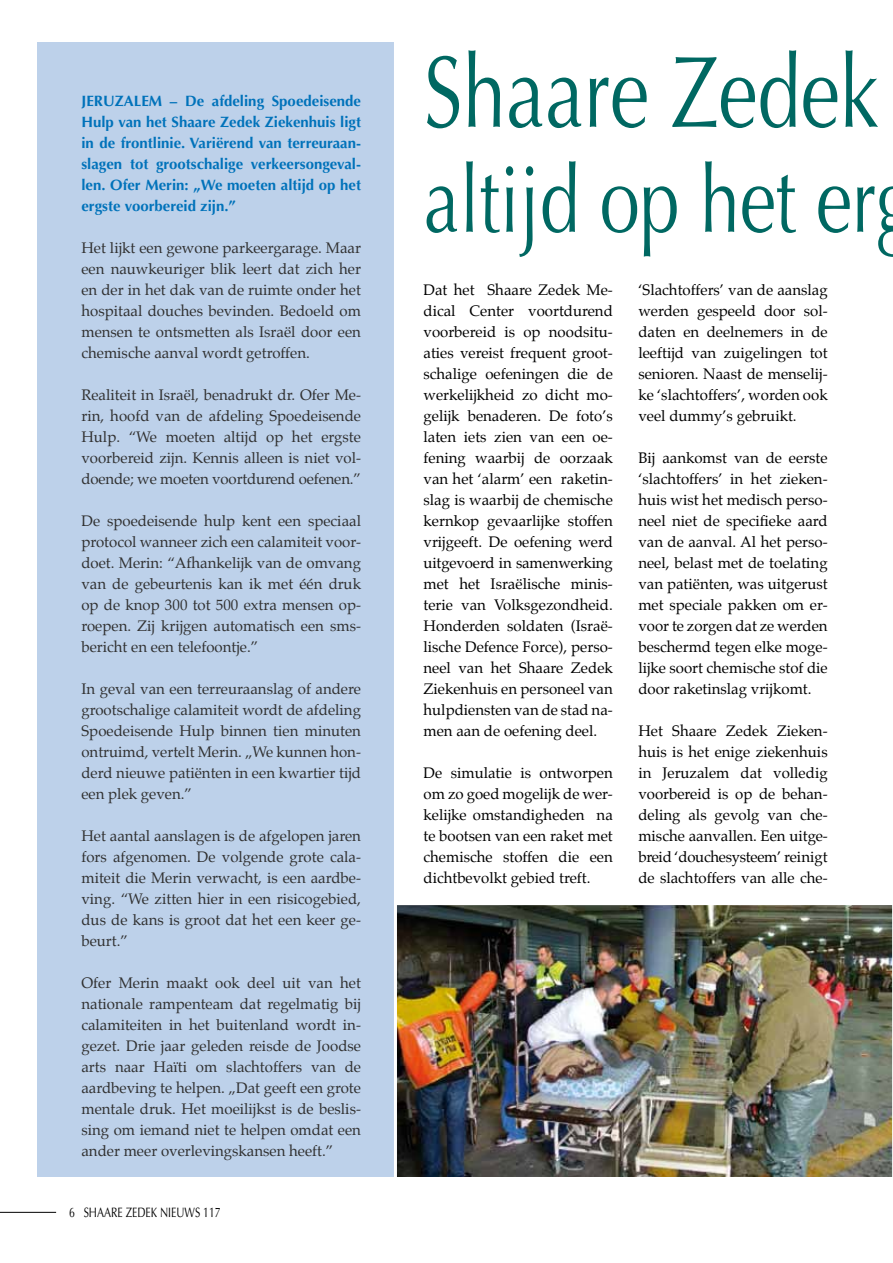
<style>
.page{position:relative;width:893px;height:1263px;background:#fff}
.page>*{position:absolute;margin:0;border:0;box-sizing:border-box;transform-origin:0 0}
.t1{font:101.4px "Optima";color:#006862;scale:.77 1}
.t2{font:93.6px "Optima";color:#006862;scale:.77 1}
.t3{font:15px/21px "Palatino";color:#000;text-align:justify}
.t4{font:15px/21px "Palatino";color:#303030;text-align:justify}
.t5{font:700 15px/21px "Optima";color:#0072ba;text-align:justify}
.t6{font:13.65px "Optima";color:#000;scale:.77 1}
</style>
<div class="page">
<hr style="left:0;top:1212px;width:56px;height:1px;background:#000">
<div style="left:37px;top:43px;width:358px;height:1134px;background:#bdd1ea"></div>
<img style="left:397px;top:905px;width:495px;height:272px">
<hr style="left:394px;top:30px;width:3px;height:1152px;background:#fff">
<p class="t5" style="left:81px;top:90px;width:281px">JERUZALEM – De afdeling Spoedeisende Hulp van het Shaare Zedek Ziekenhuis ligt in de frontlinie. Variërend van terreuraan&shy;slagen tot grootschalige verkeersongeval&shy;len. Ofer Merin: „We moeten altijd op het ergste voorbereid zijn.”</p>
<p class="t4" style="left:81px;top:237px;width:281px">Het lijkt een gewone parkeergarage. Maar een nauwkeuriger blik leert dat zich her en der in het dak van de ruimte onder het hospitaal douches bevinden. Bedoeld om mensen te ontsmetten als Israël door een chemische aanval wordt getroffen.</p>
<p class="t4" style="left:81px;top:384px;width:281px">Realiteit in Israël, benadrukt dr. Ofer Me&shy;rin, hoofd van de afdeling Spoedeisende Hulp. “We moeten altijd op het ergste voorbereid zijn. Kennis alleen is niet vol&shy;doende; we moeten voortdurend oefenen.”</p>
<p class="t4" style="left:81px;top:510px;width:281px">De spoedeisende hulp kent een speciaal protocol wanneer zich een calamiteit voor&shy;doet. Merin: “Afhankelijk van de omvang van de gebeurtenis kan ik met één druk op de knop 300 tot 500 extra mensen op&shy;roepen. Zij krijgen automatisch een sms&shy;bericht en een telefoontje.”</p>
<p class="t4" style="left:81px;top:678px;width:281px">In geval van een terreuraanslag of andere grootschalige calamiteit wordt de afdeling Spoedeisende Hulp binnen tien minuten ontruimd, vertelt Merin. „We kunnen hon&shy;derd nieuwe patiënten in een kwartier tijd een plek geven.”</p>
<p class="t4" style="left:81px;top:825px;width:281px">Het aantal aanslagen is de afgelopen jaren fors afgenomen. De volgende grote cala&shy;miteit die Merin verwacht, is een aardbe&shy;ving. “We zitten hier in een risicogebied, dus de kans is groot dat het een keer ge&shy;beurt.”</p>
<p class="t4" style="left:81px;top:972px;width:281px">Ofer Merin maakt ook deel uit van het nationale rampenteam dat regelmatig bij calamiteiten in het buitenland wordt in&shy;gezet. Drie jaar geleden reisde de Joodse arts naar Haïti om slachtoffers van de aardbeving te helpen. „Dat geeft een grote mentale druk. Het moeilijkst is de beslis&shy;sing om iemand niet te helpen omdat een ander meer overlevingskansen heeft.”</p>
<p class="t6" style="left:69px;top:1205px;width:199px">6 SHAARE ZEDEK NIEUWS 117</p>
<h1 class="t1" style="left:424px;top:33px;width:592px">Shaare Zedek</h1>
<h2 class="t2" style="left:424px;top:146px;width:589px">altijd op het er</h2>
<p class="t3" style="left:424px;top:279px;width:191px">Dat het Shaare Zedek Me&shy;dical Center voortdurend voorbereid is op noodsitu&shy;aties vereist frequent groot&shy;schalige oefeningen die de werkelijkheid zo dicht mo&shy;gelijk benaderen. De foto’s laten iets zien van een oe&shy;fening waarbij de oorzaak van het ‘alarm’ een raketin&shy;slag is waarbij de chemische kernkop gevaarlijke stoffen vrijgeeft. De oefening werd uitgevoerd in samenwerking met het Israëlische minis&shy;terie van Volksgezondheid.<br>Honderden soldaten (Israë&shy;lische Defence Force), perso&shy;neel van het Shaare Zedek Ziekenhuis en personeel van hulpdiensten van de stad na&shy;men aan de oefening deel.</p>
<p class="t3" style="left:424px;top:762px;width:191px">De simulatie is ontworpen om zo goed mogelijk de wer&shy;kelijke omstandigheden na te bootsen van een raket met chemische stoffen die een dichtbevolkt gebied treft.</p>
<p class="t3" style="left:638px;top:279px;width:191px">‘Slachtoffers’ van de aanslag werden gespeeld door sol&shy;daten en deelnemers in de leeftijd van zuigelingen tot senioren. Naast de menselij&shy;ke ‘slachtoffers’, worden ook veel dummy’s gebruikt.</p>
<p class="t3" style="left:638px;top:447px;width:191px">Bij aankomst van de eerste ‘slachtoffers’ in het zieken&shy;huis wist het medisch perso&shy;neel niet de specifieke aard van de aanval. Al het perso&shy;neel, belast met de toelating van patiënten, was uitgerust met speciale pakken om er&shy;voor te zorgen dat ze werden beschermd tegen elke moge&shy;lijke soort chemische stof die door raketinslag vrijkomt.</p>
<p class="t3" style="left:638px;top:720px;width:191px">Het Shaare Zedek Zieken&shy;huis is het enige ziekenhuis in Jeruzalem dat volledig voorbereid is op de behan&shy;deling als gevolg van che&shy;mische aanvallen. Een uitge&shy;breid ‘douchesysteem’ reinigt de slachtoffers van alle che-</p>
</div>
